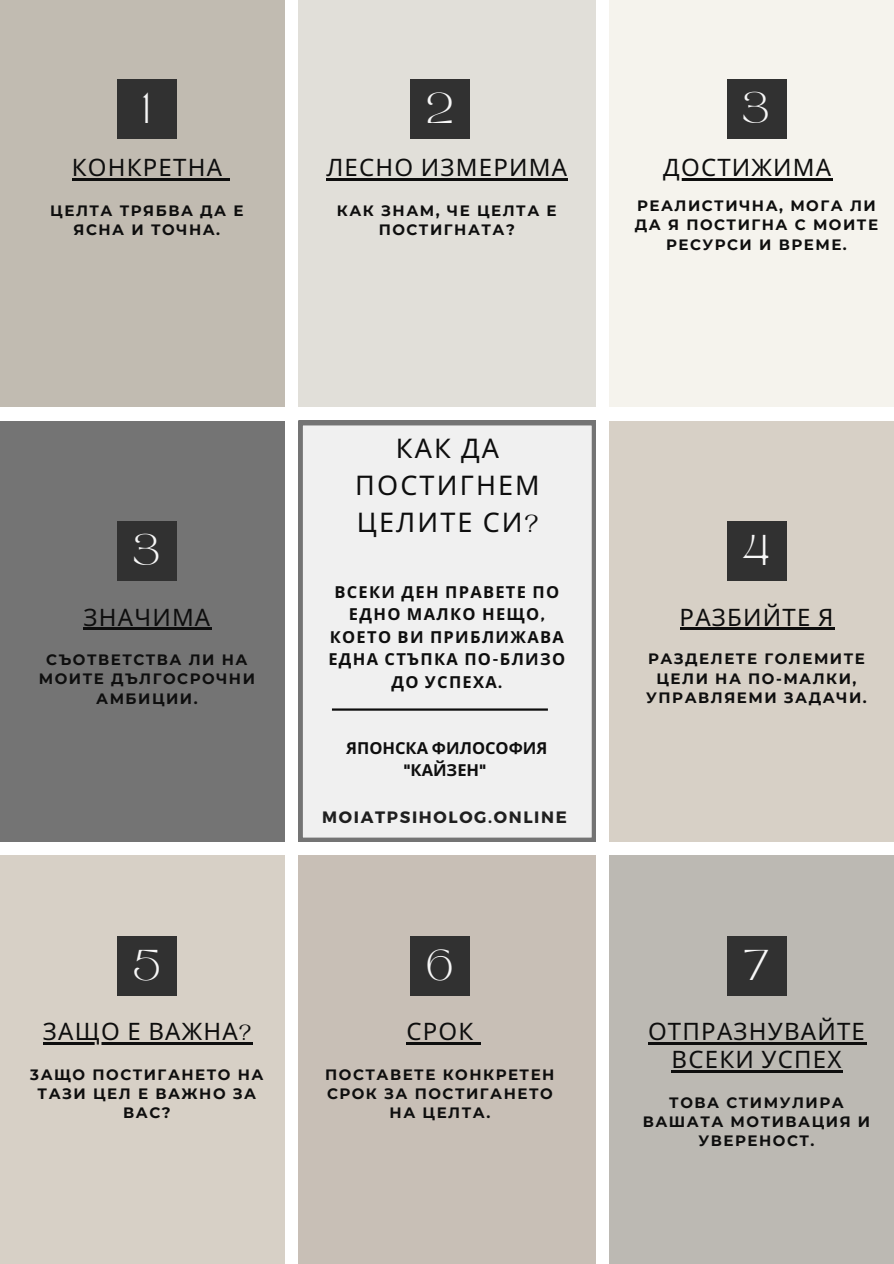
<style>
.page{position:relative;width:894px;height:1264px;background:#fff}
.page>*{position:absolute;margin:0;border:0;box-sizing:border-box;transform-origin:0 0}
.t1{font:30.15px "TAN MONCHERI Regular";color:#f7f7f7}
.t2{font:27px/37.2px "Noto Sans";letter-spacing:.08em;color:#0e0e0e;text-align:center}
.t3{font:24px/28.2px "Noto Sans";letter-spacing:.05em;color:#0e0e0e;text-align:center}
.t4{font:700 16.5px/22.5px "Noto Sans";letter-spacing:.08em;color:#0e0e0e;text-align:center}
.t5{font:700 16.5px "Montserrat";letter-spacing:.1em;color:#1f1f1f}
.t6{font:700 16.5px "Noto Sans";color:#0e0e0e}
.t7{font:700 15px/19.2px "Montserrat";letter-spacing:.1em;color:#0e0e0e;text-align:center}
.s1{font-family:"Catchy Mager"}
.s2{font-family:"Montserrat"}
</style>
<div class="page">
<div style="left:0;top:0;width:285px;height:407px;background:#c1bbb1"></div>
<div style="left:298px;top:0;width:297px;height:407px;background:#e1dfd9"></div>
<div style="left:609px;top:0;width:284px;height:407px;background:#f5f3ed"></div>
<div style="left:0;top:421px;width:285px;height:420px;background:#747474"></div>
<div style="left:298px;top:421px;width:297px;height:420px;background:#f0f0f0"></div>
<div style="left:609px;top:421px;width:284px;height:420px;background:#d7d0c6"></div>
<div style="left:0;top:855px;width:285px;height:408px;background:#d7d0c6"></div>
<div style="left:298px;top:855px;width:297px;height:408px;background:#c8bfb6"></div>
<div style="left:609px;top:855px;width:284px;height:408px;background:#bcb9b3"></div>
<div style="left:117px;top:79px;width:60px;height:60px;background:#313131"></div>
<div style="left:410px;top:79px;width:59px;height:60px;background:#313131"></div>
<div style="left:726px;top:79px;width:60px;height:60px;background:#313131"></div>
<div style="left:117px;top:521px;width:60px;height:60px;background:#313131"></div>
<div style="left:726px;top:521px;width:60px;height:60px;background:#313131"></div>
<div style="left:117px;top:935px;width:60px;height:60px;background:#313131"></div>
<div style="left:410px;top:935px;width:59px;height:60px;background:#313131"></div>
<div style="left:726px;top:935px;width:60px;height:60px;background:#313131"></div>
<hr style="left:72px;top:178px;width:151px;height:3px;background:#0e0e0e">
<svg style="left:223px;top:178px;width:7px;height:3px"></svg>
<hr style="left:326px;top:178px;width:242px;height:3px;background:#0e0e0e">
<hr style="left:663px;top:178px;width:169px;height:3px;background:#0e0e0e">
<hr style="left:83px;top:628px;width:128px;height:2px;background:#0e0e0e">
<hr style="left:679px;top:628px;width:155px;height:2px;background:#0e0e0e">
<hr style="left:406px;top:1042px;width:68px;height:2px;background:#0e0e0e">
<svg style="left:474px;top:1042px;width:7px;height:2px"></svg>
<hr style="left:43px;top:1042px;width:209px;height:2px;background:#0e0e0e">
<hr style="left:647px;top:1042px;width:218px;height:2px;background:#0e0e0e">
<hr style="left:671px;top:1070px;width:171px;height:2px;background:#0e0e0e">
<hr style="left:332px;top:708px;width:215px;height:2px;background:#0e0e0e">
<p class="t1" style="left:143px;top:93px;width:9px">1</p>
<h2 class="t1" style="left:426px;top:93px;width:29px">2</h2>
<p class="t1" style="left:742px;top:93px;width:28px">3</p>
<h2 class="t3" style="left:72px;top:153px;width:152px">КОНКРЕТНА</h2>
<p class="t7" style="left:50px;top:201px;width:195px">ЦЕЛТА ТРЯБВА ДА Е<br>ЯСНА И ТОЧНА.</p>
<h1 class="t3" style="left:326px;top:153px;width:242px">ЛЕСНО ИЗМЕРИМА</h1>
<p class="t7" style="left:337px;top:201px;width:221px">КАК ЗНАМ, ЧЕ ЦЕЛТА Е<br>ПОСТИГНАТА?</p>
<p class="t3" style="left:663px;top:153px;width:169px">ДОСТИЖИМА</p>
<p class="t7" style="left:634px;top:196px;width:244px">РЕАЛИСТИЧНА, МОГА ЛИ<br>ДА Я ПОСТИГНА С МОИТЕ<br>РЕСУРСИ И ВРЕМЕ.</p>
<h2 class="t2" style="left:355px;top:429px;width:186px">КАК ДА<br>ПОСТИГНЕМ<br>ЦЕЛИТЕ СИ<span class="s1">?</span></h2>
<p class="t1" style="left:133px;top:534px;width:28px">3</p>
<h2 class="t1" style="left:742px;top:534px;width:28px">4</h2>
<p class="t3" style="left:83px;top:602px;width:128px">ЗНАЧИМА</p>
<p class="t7" style="left:39px;top:650px;width:218px">СЪОТВЕТСТВА ЛИ НА<br>МОИТЕ ДЪЛГОСРОЧНИ<br>АМБИЦИИ.</p>
<p class="t4" style="left:334px;top:580px;width:226px">ВСЕКИ ДЕН ПРАВЕТЕ ПО<br>ЕДНО МАЛКО НЕЩО<span class="s2">,</span></p>
<p class="t4" style="left:328px;top:625px;width:238px">КОЕТО ВИ ПРИБЛИЖАВА<br>ЕДНА СТЪПКА ПО<span class="s2">-</span>БЛИЗО<br>ДО УСПЕХА<span class="s2">.</span></p>
<h2 class="t6" style="left:346px;top:736px;width:203px">ЯПОНСКА ФИЛОСОФИЯ</h2>
<p class="t4" style="left:403px;top:758px;width:85px"><span class="s2">"</span>КАЙЗЕН<span class="s2">"</span></p>
<p class="t5" style="left:322px;top:806px;width:246px">MOIATPSIHOLOG.ONLINE</p>
<p class="t3" style="left:679px;top:602px;width:155px">РАЗБИЙТЕ Я</p>
<h2 class="t7" style="left:646px;top:649px;width:222px">РАЗДЕЛЕТЕ ГОЛЕМИТЕ<br>ЦЕЛИ НА ПО-МАЛКИ,<br>УПРАВЛЯЕМИ ЗАДАЧИ.</h2>
<p class="t1" style="left:133px;top:949px;width:29px">5</p>
<p class="t1" style="left:426px;top:949px;width:28px">6</p>
<h2 class="t1" style="left:743px;top:949px;width:26px">7</h2>
<h2 class="t3" style="left:43px;top:1016px;width:209px">ЗАЩО Е ВАЖНА<span class="s1">?</span></h2>
<p class="t7" style="left:30px;top:1064px;width:235px">3АЩО ПОСТИГАНЕТО НА<br>ТАЗИ ЦЕЛ Е ВАЖНО ЗА<br>ВАС?</p>
<p class="t3" style="left:406px;top:1016px;width:68px">СРОК</p>
<p class="t7" style="left:325px;top:1064px;width:231px">ПОСТАВЕТЕ КОНКРЕТЕН<br>СРОК ЗА ПОСТИГАНЕТО<br>НА ЦЕЛТА.</p>
<h2 class="t3" style="left:647px;top:1016px;width:218px">ОТПРАЗНУВАЙТЕ<br>ВСЕКИ УСПЕХ</h2>
<p class="t7" style="left:642px;top:1092px;width:229px">ТОВА СТИМУЛИРА<br>ВАШАТА МОТИВАЦИЯ И<br>УВЕРЕНОСТ.</p>
</div>
